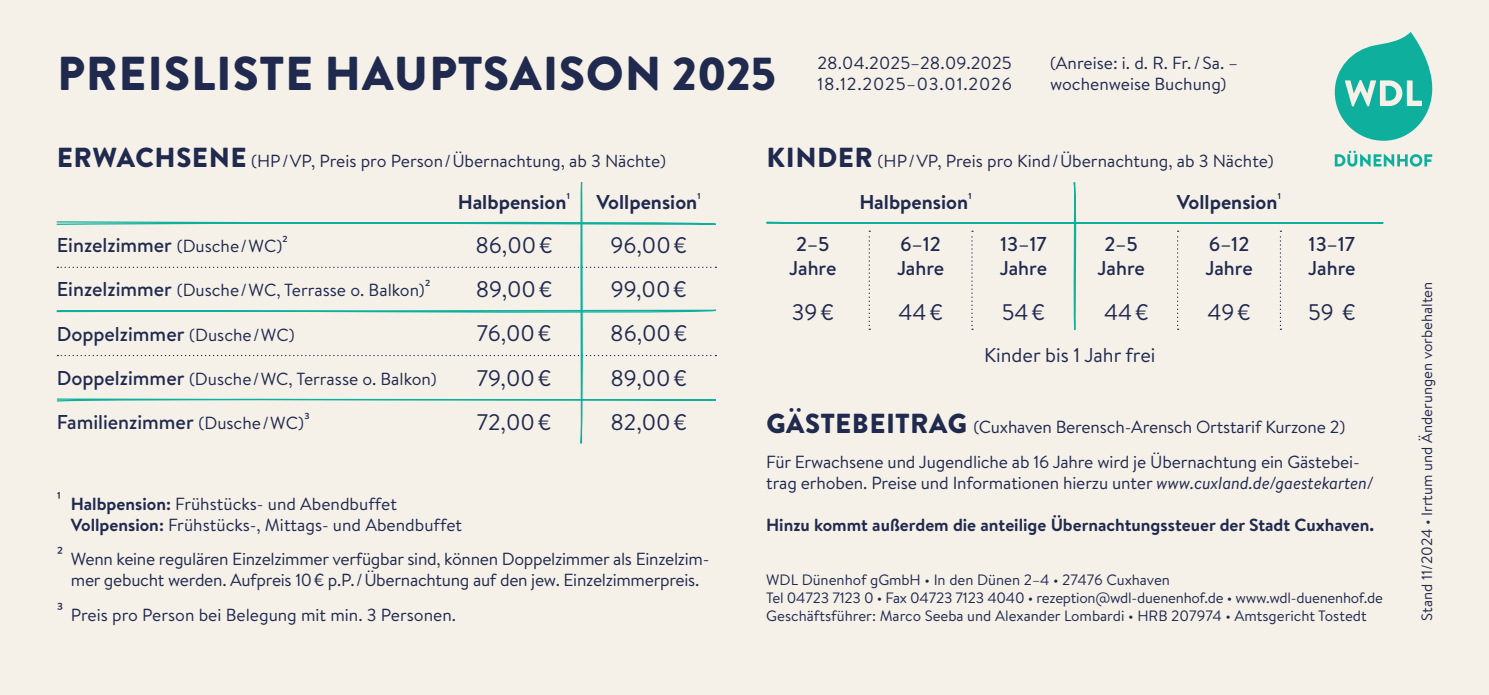
<style>
.page{position:relative;width:1489px;height:695px;background:#fff}
.page>*{position:absolute;margin:0;border:0;box-sizing:border-box;transform-origin:0 0}
.t1{font:900 47.5px "Brandon Grotesque";letter-spacing:.02em;color:#20294e}
.t2{font:22.5px "Brandon Text";color:#20294e}
.t3{font:500 20px/24px "Brandon Text";color:#20294e}
.t4{font:700 20px "Brandon Text";color:#20294e}
.t5{font:20px "Brandon Text";color:#20294e}
.t6{font:17.5px/21px "Brandon Text";letter-spacing:-.01em;color:#20294e}
.t7{font:700 17.5px "Brandon Text";color:#20294e}
.t8{font:17.5px/21px "Brandon Text";letter-spacing:.03em;color:#20294e}
.t9{font:15px/18px "Brandon Text";color:#20294e}
.s1{font-family:"Brandon Grotesque";font-weight:900;font-size:27.5px}
.s2{font-weight:400}
.s3{font-weight:400;font-size:17.5px}
.s4{font-weight:500;font-size:20px}
.s5{font-size:20px}
.s6{font-size:22.5px}
.s7{font-weight:700}
.s8{font-style:italic}
</style>
<div class="page">
<div style="left:0;top:0;width:1488px;height:694px;background:#f5f1e9"></div>
<svg style="left:766px;top:182px;width:618px;height:148px"></svg>
<svg style="left:56px;top:182px;width:661px;height:262px"></svg>
<svg style="left:1334px;top:32px;width:99px;height:109px"></svg>
<svg style="left:1334px;top:151px;width:97px;height:16px"></svg>
<h1 class="t1" style="left:57px;top:40px;width:720px">PREISLISTE HAUPTSAISON 2025</h1>
<p class="t8" style="left:817px;top:52px;width:196px">28.04.2025–28.09.2025<br>18.12.2025–03.01.2026</p>
<p class="t6" style="left:1049px;top:52px;width:189px">(Anreise: i. d. R. Fr./Sa. – wochenweise Buchung)</p>
<p class="t6" style="left:57px;top:149px;width:610px"><span class="s1">ERWACHSENE</span> (HP/VP, Preis pro Person/Übernachtung, ab 3 Nächte)</p>
<p class="t4" style="left:458px;top:188px;width:114px">Halbpension<span class="s2">¹</span></p>
<p class="t4" style="left:596px;top:188px;width:106px">Vollpension<span class="s2">¹</span></p>
<p class="t3" style="left:57px;top:233px;width:233px">Einzelzimmer <span class="s3">(Dusche/WC)</span><span class="s2">²</span></p>
<p class="t2" style="left:475px;top:230px;width:79px">86,00€</p>
<p class="t2" style="left:610px;top:230px;width:78px">96,00€</p>
<p class="t6" style="left:57px;top:279px;width:375px"><span class="s4">Einzelzimmer</span> (Dusche/WC, Terrasse o. Balkon)<span class="s5">²</span></p>
<p class="t2" style="left:476px;top:274px;width:78px">89,00€</p>
<p class="t2" style="left:610px;top:274px;width:78px">99,00€</p>
<p class="t3" style="left:57px;top:321px;width:239px">Doppelzimmer <span class="s3">(Dusche/WC)</span></p>
<p class="t2" style="left:477px;top:318px;width:76px">76,00€</p>
<p class="t2" style="left:610px;top:318px;width:79px">86,00€</p>
<p class="t6" style="left:57px;top:367px;width:381px"><span class="s4">Doppelzimmer</span> (Dusche/WC, Terrasse o. Balkon)</p>
<p class="t2" style="left:477px;top:362px;width:76px">79,00€</p>
<p class="t2" style="left:610px;top:362px;width:78px">89,00€</p>
<p class="t3" style="left:57px;top:409px;width:254px">Familienzimmer <span class="s3">(Dusche/WC)</span><span class="s2">³</span></p>
<p class="t2" style="left:477px;top:406px;width:76px">72,00€</p>
<p class="t2" style="left:610px;top:406px;width:78px">82,00€</p>
<p class="t6" style="left:71px;top:493px;width:393px;text-indent:-14px"><span class="s6">¹</span> <span class="s7">Halbpension:</span> Frühstücks- und Abendbuffet<br><span class="s7">Vollpension:</span> Frühstücks-, Mittags- und Abendbuffet</p>
<p class="t6" style="left:57px;top:548px;width:654px;text-align:center"><span class="s6">²</span> Wenn keine regulären Einzelzimmer verfügbar sind, können Doppelzimmer als Einzelzim&shy;mer gebucht werden. Aufpreis 10€ p.P./Übernachtung auf den jew. Einzelzimmerpreis.</p>
<p class="t6" style="left:57px;top:603px;width:401px"><span class="s6">³</span> Preis pro Person bei Belegung mit min. 3 Personen.</p>
<p class="t6" style="left:766px;top:149px;width:508px"><span class="s1">KINDER</span> (HP/VP, Preis pro Kind/Übernachtung, ab 3 Nächte)</p>
<p class="t4" style="left:859px;top:188px;width:114px">Halbpension<span class="s2">¹</span></p>
<p class="t4" style="left:1176px;top:188px;width:106px">Vollpension<span class="s2">¹</span></p>
<p class="t3" style="left:789px;top:232px;width:49px;text-align:center">2–5<br>Jahre</p>
<p class="t3" style="left:897px;top:232px;width:49px">6–12<br>Jahre</p>
<p class="t3" style="left:999px;top:232px;width:49px">13–17<br>Jahre</p>
<p class="t3" style="left:1097px;top:232px;width:49px;text-align:center">2–5<br>Jahre</p>
<p class="t3" style="left:1205px;top:232px;width:49px">6–12<br>Jahre</p>
<p class="t3" style="left:1308px;top:232px;width:49px">13–17<br>Jahre</p>
<p class="t2" style="left:791px;top:296px;width:44px">39€</p>
<p class="t2" style="left:898px;top:296px;width:46px">44€</p>
<p class="t2" style="left:1001px;top:296px;width:45px">54€</p>
<p class="t2" style="left:1103px;top:296px;width:46px">44€</p>
<p class="t2" style="left:1207px;top:296px;width:45px">49€</p>
<p class="t2" style="left:1307px;top:296px;width:49px">59 €</p>
<p class="t5" style="left:984px;top:341px;width:173px">Kinder bis 1 Jahr frei</p>
<p class="t6" style="left:766px;top:408px;width:595px;line-height:35.2px"><span class="s1">GÄSTEBEITRAG</span> (Cuxhaven Berensch-Arensch Ortstarif Kurzone 2)<br>Für Erwachsene und Jugendliche ab 16 Jahre wird je Übernachtung ein Gästebei-</p>
<p class="t6" style="left:766px;top:472px;width:608px">trag erhoben. Preise und Informationen hierzu unter <span class="s8">www.cuxland.de/gaestekarten/</span></p>
<p class="t7" style="left:766px;top:513px;width:609px">Hinzu kommt außerdem die anteilige Übernachtungssteuer der Stadt Cuxhaven.</p>
<p class="t9" style="left:766px;top:569px;width:618px">WDL Dünenhof gGmbH • In den Dünen 2–4 • 27476 Cuxhaven<br>Tel 04723 7123 0 • Fax 04723 7123 4040 • rezeption@wdl-duenenhof.de • www.wdl-duenenhof.de<br>Geschäftsführer: Marco Seeba und Alexander Lombardi • HRB 207974 • Amtsgericht Tostedt</p>
<p class="t9" style="left:1417px;top:620px;width:340px;rotate:-90deg">Stand 11/2024 • Irrtum und Änderungen vorbehalten</p>
</div>
